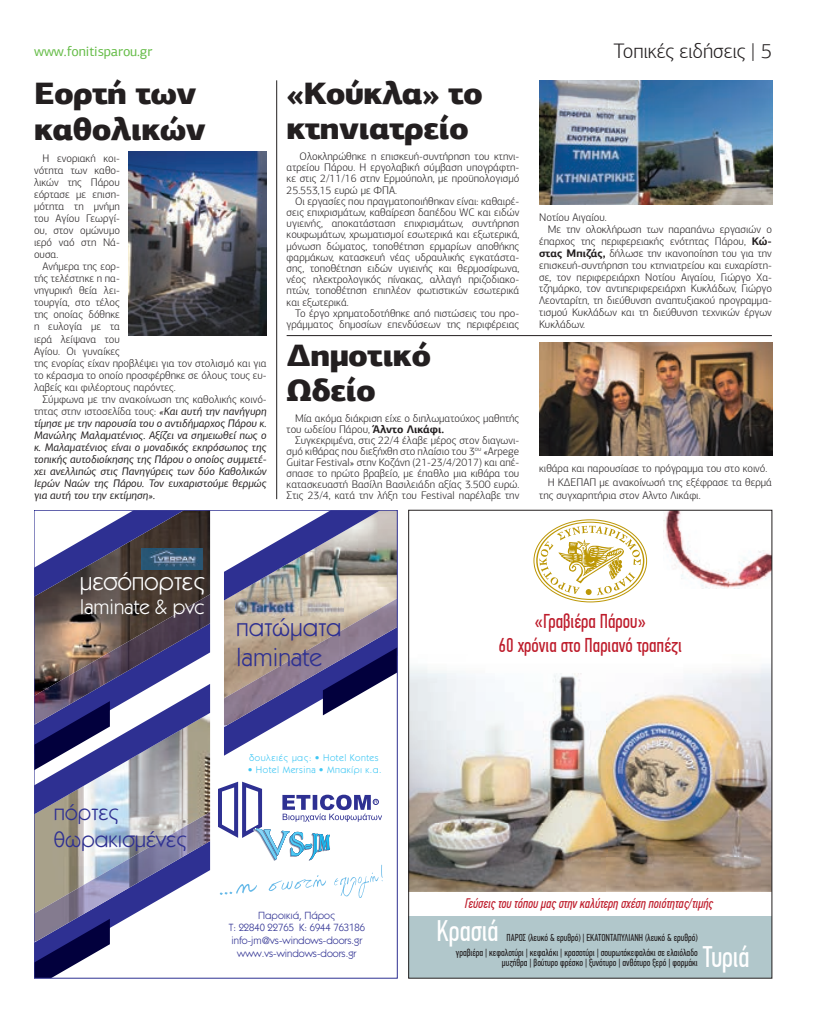
<style>
.page{position:relative;width:823px;height:1021px;background:#fff}
.page>*{position:absolute;margin:0;border:0;box-sizing:border-box;transform-origin:0 0}
.t1{font:900 31px/36.1px "PF Agora Sans Pro";letter-spacing:-.02em;color:#231f20;scale:1.04 1}
.t2{font:29.7px "PF Din Text Comp Pro";color:#fff}
.t3{font:25.3px/30.4px "Kabel ITC Hel";color:#2e3092}
.t4{font:25.3px "Kabel ITC Hel";color:#fff}
.t5{font:22.5px/27px "Kabel ITC Hel";color:#2e3092}
.t6{font:300 21px "PF Agora Sans Pro";letter-spacing:-.01em;color:#231f20}
.t7{font:20.6px "Kabel ITC Hel";color:#fff}
.t8{font:20px/24px "PF Din Text Comp Pro";color:#be1d2c;text-align:center}
.t9{font:14px "PF Agora Sans Pro";letter-spacing:-.01em;color:#65bc47}
.t10{font:italic 13.8px "PF Din Text Comp Pro";color:#be1d2c}
.t11{font:300 11px/12px "PF Agora Sans Pro";color:#231f20;text-align:justify}
.t12{font:italic 11px/12px "PF Agora Sans Pro";color:#231f20;text-align:justify}
.t13{font:10.5px/12.6px "Kabel ITC Hel";color:#2e3092;text-align:center}
.t14{font:10.1px/10.4px "PF Din Text Comp Pro";color:#231f20;text-align:right}
.t15{font:9.6px "Kabel ITC Hel";letter-spacing:.05em;color:#40c7f4}
.s1{font-weight:300;font-style:normal}
.s2{font-weight:700}
</style>
<div class="page">
<img style="left:410px;top:665px;width:359px;height:227px">
<img style="left:663px;top:512px;width:106px;height:76px">
<svg style="left:536px;top:521px;width:108px;height:79px"></svg>
<div style="left:408px;top:916px;width:363px;height:62px;background:#b1c7cb"></div>
<img style="left:184px;top:512px;width:26px;height:82px">
<img style="left:36px;top:594px;width:174px;height:29px">
<svg style="left:36px;top:512px;width:148px;height:84px"></svg>
<img style="left:380px;top:512px;width:15px;height:86px">
<img style="left:224px;top:598px;width:171px;height:29px">
<svg style="left:224px;top:627px;width:171px;height:128px"></svg>
<svg style="left:224px;top:512px;width:156px;height:88px"></svg>
<img style="left:36px;top:814px;width:174px;height:27px">
<svg style="left:36px;top:841px;width:174px;height:135px"></svg>
<svg style="left:36px;top:623px;width:174px;height:191px;background:#7c7795"></svg>
<svg style="left:218px;top:781px;width:164px;height:117px"></svg>
<img style="left:235px;top:598px;width:108px;height:18px">
<img style="left:141px;top:548px;width:62px;height:22px">
<img style="left:539px;top:80px;width:232px;height:124px">
<img style="left:539px;top:342px;width:232px;height:113px">
<img style="left:128px;top:151px;width:138px;height:184px">
<hr style="left:276px;top:80px;width:1px;height:419px;background:#231f20">
<hr style="left:286px;top:335px;width:485px;height:1px;background:#231f20">
<p class="t9" style="left:34px;top:43px;width:120px">www.fonitisparou.gr</p>
<h3 class="t6" style="left:613px;top:39px;width:160px">Τοπικές ειδήσεις | 5</h3>
<h1 class="t1" style="left:34px;top:75px;width:166px">Εορτή των καθολικών</h1>
<p class="t11" style="left:34px;top:152px;width:87px;text-indent:9px">Η ενοριακή κοι&shy;νότητα των καθο&shy;λικών της Πάρου εόρτασε με επιση&shy;μότητα τη μνήμη του Αγίου Γεωργί&shy;ου, στον ομώνυμο ιερό ναό στη Νά&shy;ουσα.</p>
<p class="t11" style="left:34px;top:260px;width:234px;text-align:left;text-indent:9px">Ανήμερα της εορ-<br>τής τελέστηκε η πα-<br>νηγυρική θεία λει-<br>τουργία, στο τέλος<br>της οποίας δόθηκε<br>η ευλογία με τα<br>ιερά λείψανα του<br>Αγίου. Οι γυναίκες<br>της ενορίας είχαν προβλέψει για τον στολισμό και για το κέρασμα το οποίο προσφέρθηκε σε όλους τους ευ&shy;λαβείς και φιλέορτους παρόντες.</p>
<p class="t12" style="left:34px;top:393px;width:234px;text-indent:9px"><span class="s1">Σύμφωνα με την ανακοίνωση της καθολικής κοινό&shy;τητας στην ιστοσελίδα τους:</span> «Και αυτή την πανήγυρη τίμησε με την παρουσία του ο αντιδήμαρχος Πάρου κ.<br>Μανώλης Μαλαματένιος. Αξίζει να σημειωθεί πως ο κ. Μαλαματένιος είναι ο μοναδικός εκπρόσωπος της τοπικής αυτοδιοίκησης της Πάρου ο οποίος συμμετέ&shy;χει ανελλιπώς στις Πανηγύρεις των δύο Καθολικών Ιερών Ναών της Πάρου. Τον ευχαριστούμε θερμώς για αυτή του την εκτίμηση».</p>
<h1 class="t1" style="left:286px;top:75px;width:190px;line-height:35.2px">«Κούκλα» το κτηνιατρείο</h1>
<p class="t11" style="left:286px;top:151px;width:234px;line-height:11.2px;text-indent:13px">Ολοκληρώθηκε η επισκευή-συντήρηση του κτηνι&shy;ατρείου Πάρου. Η εργολαβική σύμβαση υπογράφτη&shy;κε στις 2/11/16 στην Ερμούπολη, με προϋπολογισμό 25.553,15 ευρώ με ΦΠΑ.</p>
<p class="t11" style="left:286px;top:195px;width:234px;line-height:11.2px;text-indent:9px">Οι εργασίες που πραγματοποιήθηκαν είναι: καθαιρέ&shy;σεις επιχρισμάτων, καθαίρεση δαπέδου WC και ειδών υγιεινής, αποκατάσταση επιχρισμάτων, συντήρηση κουφωμάτων, χρωματισμοί εσωτερικά και εξωτερικά, μόνωση δώματος, τοποθέτηση ερμαρίων αποθήκης φαρμάκων, κατασκευή νέας υδραυλικής εγκατάστα&shy;σης, τοποθέτηση ειδών υγιεινής και θερμοσίφωνα, νέος ηλεκτρολογικός πίνακας, αλλαγή πριζοδιακο&shy;πτών, τοποθέτηση επιπλέον φωτιστικών εσωτερικά και εξωτερικά.</p>
<p class="t11" style="left:286px;top:307px;width:234px;line-height:11.2px;text-align:right">Το έργο χρηματοδοτήθηκε από πιστώσεις του προ&shy;γράμματος δημοσίων επενδύσεων της περιφέρειας</p>
<h1 class="t1" style="left:286px;top:337px;width:140px;line-height:35px">Δημοτικό<br>Ωδείο</h1>
<p class="t11" style="left:286px;top:412px;width:234px;line-height:11px;text-indent:9px">Μία ακόμα διάκριση είχε ο διπλωματούχος μαθητής του ωδείου Πάρου, <span class="s2">Άλντο Λικάφι.</span></p>
<p class="t11" style="left:286px;top:434px;width:234px;line-height:11px;text-indent:9px">Συγκεκριμένα, στις 22/4 έλαβε μέρος στον διαγωνι&shy;σμό κιθάρας που διεξήχθη στο πλαίσιο του 3<sup>ου</sup> «Arpege Guitar Festival» στην Κοζάνη (21-23/4/2017) και απέ&shy;σπασε το πρώτο βραβείο, με έπαθλο μια κιθάρα του κατασκευαστή Βασίλη Βασιλειάδη αξίας 3.500 ευρώ.<br>Στις 23/4, κατά την λήξη του Festival παρέλαβε την</p>
<p class="t11" style="left:539px;top:211px;width:69px">Νοτίου Αιγαίου.</p>
<p class="t11" style="left:547px;top:223px;width:225px">Με την ολοκλήρωση των παραπάνω εργασιών ο</p>
<p class="t11" style="left:539px;top:235px;width:234px">έπαρχος της περιφερειακής ενότητας Πάρου, <span class="s2">Κώ-</span></p>
<p class="t11" style="left:539px;top:247px;width:234px"><span class="s2">στας Μπιζάς,</span> δήλωσε την ικανοποίηση του για την</p>
<p class="t11" style="left:539px;top:259px;width:234px">επισκευή-συντήρηση του κτηνιατρείου και ευχαρίστη-</p>
<p class="t11" style="left:539px;top:271px;width:234px">σε, τον περιφερειάρχη Νοτίου Αιγαίου, Γιώργο Χα-</p>
<p class="t11" style="left:539px;top:283px;width:234px">τζημάρκο, τον αντιπεριφερειάρχη Κυκλάδων, Γιώργο</p>
<p class="t11" style="left:539px;top:295px;width:234px">Λεονταρίτη, τη διεύθυνση αναπτυξιακού προγραμμα-</p>
<p class="t11" style="left:539px;top:306px;width:234px">τισμού Κυκλάδων και τη διεύθυνση τεχνικών έργων</p>
<p class="t11" style="left:539px;top:318px;width:47px">Κυκλάδων.</p>
<p class="t11" style="left:539px;top:463px;width:229px">κιθάρα και παρουσίασε το πρόγραμμα του στο κοινό.</p>
<p class="t11" style="left:547px;top:476px;width:225px">Η ΚΔΕΠΑΠ με ανακοίνωσή της εξέφρασε τα θερμά</p>
<p class="t11" style="left:539px;top:489px;width:163px">της συγχαρητήρια στον Αλντο Λικάφι.</p>
<h3 class="t4" style="left:80px;top:567px;width:128px">µεσόπορτες</h3>
<h3 class="t7" style="left:80px;top:596px;width:127px">laminate &amp; pvc</h3>
<h3 class="t3" style="left:236px;top:612px;width:107px">πατώµατα laminate</h3>
<h3 class="t5" style="left:54px;top:798px;width:135px">πόρτες θωρακισµένες</h3>
<p class="t15" style="left:249px;top:752px;width:130px">δουλειές µας: • Hotel Kontes</p>
<p class="t15" style="left:247px;top:764px;width:135px">• Hotel Mersina • Μπακίρι κ.α.</p>
<p class="t13" style="left:229px;top:909px;width:138px">Παροικιά, Πάρος<br>Τ: 22840 22765 Κ: 6944 763186 info-jm@vs-windows-doors.gr www.vs-windows-doors.gr</p>
<h3 class="t8" style="left:498px;top:609px;width:185px">«Γραβιέρα Πάρου»<br>60 χρόνια στο Παριανό τραπέζι</h3>
<p class="t10" style="left:464px;top:895px;width:249px">Γεύσεις του τόπου µας στην καλύτερη σχέση ποιότητας/τιµής</p>
<h2 class="t2" style="left:436px;top:914px;width:63px">Κρασιά</h2>
<p class="t14" style="left:506px;top:932px;width:192px">ΠΑΡΟΣ (λευκό &amp; ερυθρό) | ΕΚΑΤΟΝΤΑΠΥΛΙΑΝΗ (λευκό &amp; ερυθρό)</p>
<h2 class="t2" style="left:702px;top:939px;width:48px">Τυριά</h2>
<p class="t14" style="left:455px;top:947px;width:243px">γραβιέρα | κεφαλοτύρι | κεφαλάκι | κρασοτύρι | σουρωτόκεφαλάκι σε ελαιόλαδο µυζήθρα | βούτυρο φρέσκο | ξυνότυρο | ανθότυρο ξερό | φορµάκι</p>
</div>
